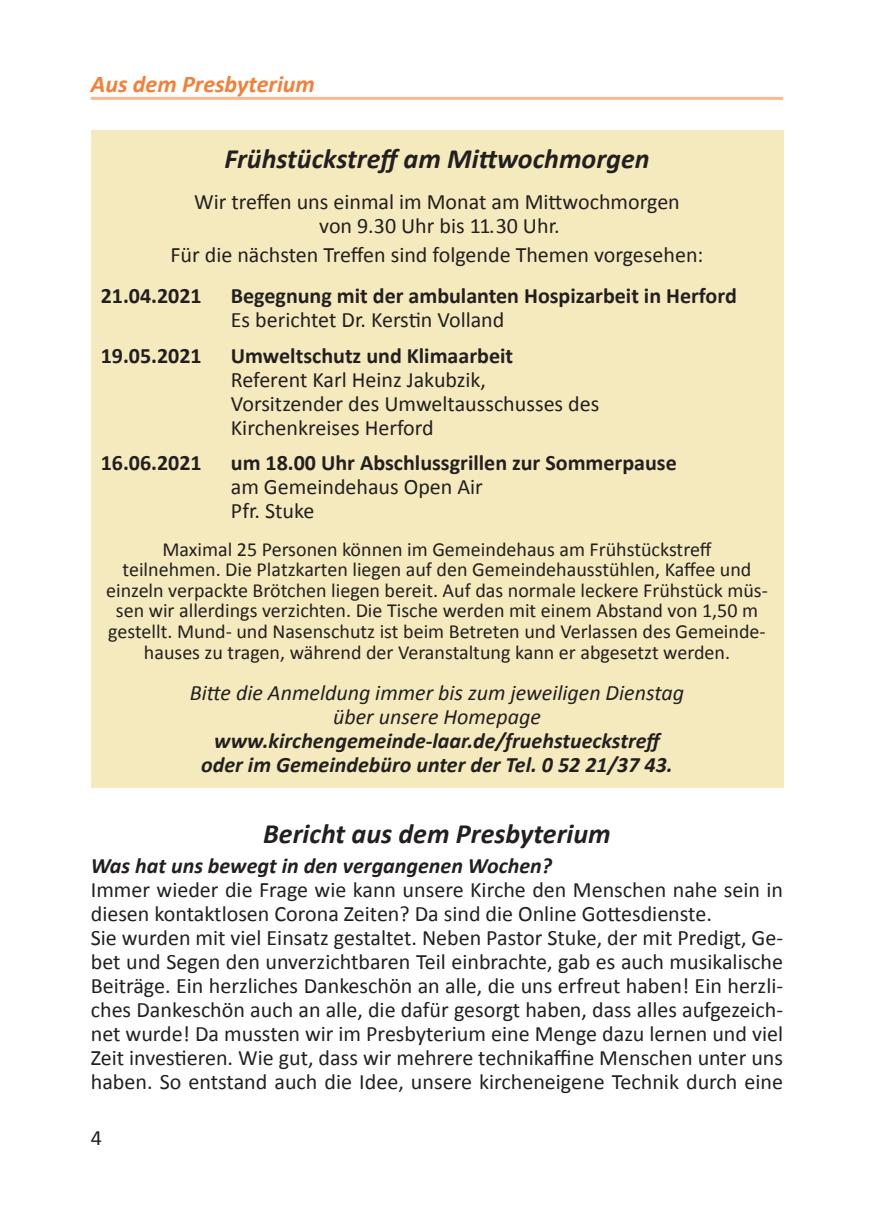
<style>
.page{position:relative;width:874px;height:1225px;background:#fff}
.page>*{position:absolute;margin:0;border:0;box-sizing:border-box;transform-origin:0 0}
.t1{font:italic 700 28px "Calibri";color:#231f20}
.t2{font:italic 700 24px "Calibri";color:#f47f38}
.t3{font:22px/24px "Calibri";color:#231f20}
.t4{font:700 22px "Calibri";color:#231f20}
.t5{font:italic 700 22px/24px "Calibri";color:#231f20;text-align:center}
.t6{font:italic 22px/24px "Calibri";color:#231f20;text-align:center}
.t7{font:20px/20.8px "Calibri";color:#231f20;text-align:center}
</style>
<div class="page">
<hr style="left:91px;top:97px;width:691px;height:3px;background:#f47f38">
<div style="left:91px;top:130px;width:691px;height:658px;background:#f4eabd"></div>
<p class="t2" style="left:91px;top:68px;width:225px">Aus dem Presbyterium</p>
<p class="t1" style="left:224px;top:140px;width:426px">Frühstückstreff am Mittwochmorgen</p>
<p class="t3" style="left:194px;top:189px;width:487px;text-align:center">Wir treffen uns einmal im Monat am Mittwochmorgen von 9.30 Uhr bis 11.30 Uhr.</p>
<p class="t3" style="left:170px;top:243px;width:534px">Für die nächsten Treffen sind folgende Themen vorgesehen:</p>
<p class="t4" style="left:101px;top:282px;width:102px">21.04.2021</p>
<p class="t4" style="left:231px;top:282px;width:507px">Begegnung mit der ambulanten Hospizarbeit in Herford</p>
<p class="t3" style="left:231px;top:308px;width:275px">Es berichtet Dr. Kerstin Volland</p>
<p class="t4" style="left:101px;top:341px;width:102px">19.05.2021</p>
<p class="t4" style="left:231px;top:341px;width:284px">Umweltschutz und Klimaarbeit</p>
<p class="t3" style="left:231px;top:367px;width:370px">Referent Karl Heinz Jakubzik,<br>Vorsitzender des Umweltausschusses des<br>Kirchenkreises Herford</p>
<p class="t4" style="left:101px;top:449px;width:102px">16.06.2021</p>
<p class="t4" style="left:231px;top:449px;width:447px">um 18.00 Uhr Abschlussgrillen zur Sommerpause</p>
<p class="t3" style="left:231px;top:475px;width:253px">am Gemeindehaus Open Air<br>Pfr. Stuke</p>
<p class="t7" style="left:106px;top:538px;width:662px">Maximal 25 Personen können im Gemeindehaus am Frühstückstreff<br>teilnehmen. Die Platzkarten liegen auf den Gemeindehausstühlen, Kaffee und einzeln verpackte Brötchen liegen bereit. Auf das normale leckere Frühstück müs&shy;sen wir allerdings verzichten. Die Tische werden mit einem Abstand von 1,50 m gestellt. Mund- und Nasenschutz ist beim Betreten und Verlassen des Gemeinde&shy;hauses zu tragen, während der Veranstaltung kann er abgesetzt werden.</p>
<p class="t6" style="left:190px;top:680px;width:495px">Bitte die Anmeldung immer bis zum jeweiligen Dienstag über unsere Homepage</p>
<p class="t5" style="left:201px;top:729px;width:473px">www.kirchengemeinde-laar.de/fruehstueckstreff oder im Gemeindebüro unter der Tel. 0 52 21/37 43.</p>
<p class="t1" style="left:263px;top:816px;width:349px">Bericht aus dem Presbyterium</p>
<p class="t5" style="left:91px;top:853px;width:462px">Was hat uns bewegt in den vergangenen Wochen?</p>
<p class="t3" style="left:91px;top:877px;width:693px">Immer wieder die Frage wie kann unsere Kirche den Menschen nahe sein in diesen kontaktlosen Corona Zeiten? Da sind die Online Gottesdienste.<br>Sie wurden mit viel Einsatz gestaltet. Neben Pastor Stuke, der mit Predigt, Ge&shy;bet und Segen den unverzichtbaren Teil einbrachte, gab es auch musikalische Beiträge. Ein herzliches Dankeschön an alle, die uns erfreut haben! Ein herzli&shy;ches Dankeschön auch an alle, die dafür gesorgt haben, dass alles aufgezeich&shy;net wurde! Da mussten wir im Presbyterium eine Menge dazu lernen und viel Zeit investieren. Wie gut, dass wir mehrere technikaffine Menschen unter uns haben. So entstand auch die Idee, unsere kircheneigene Technik durch eine</p>
<p class="t3" style="left:91px;top:1125px;width:13px">4</p>
</div>
